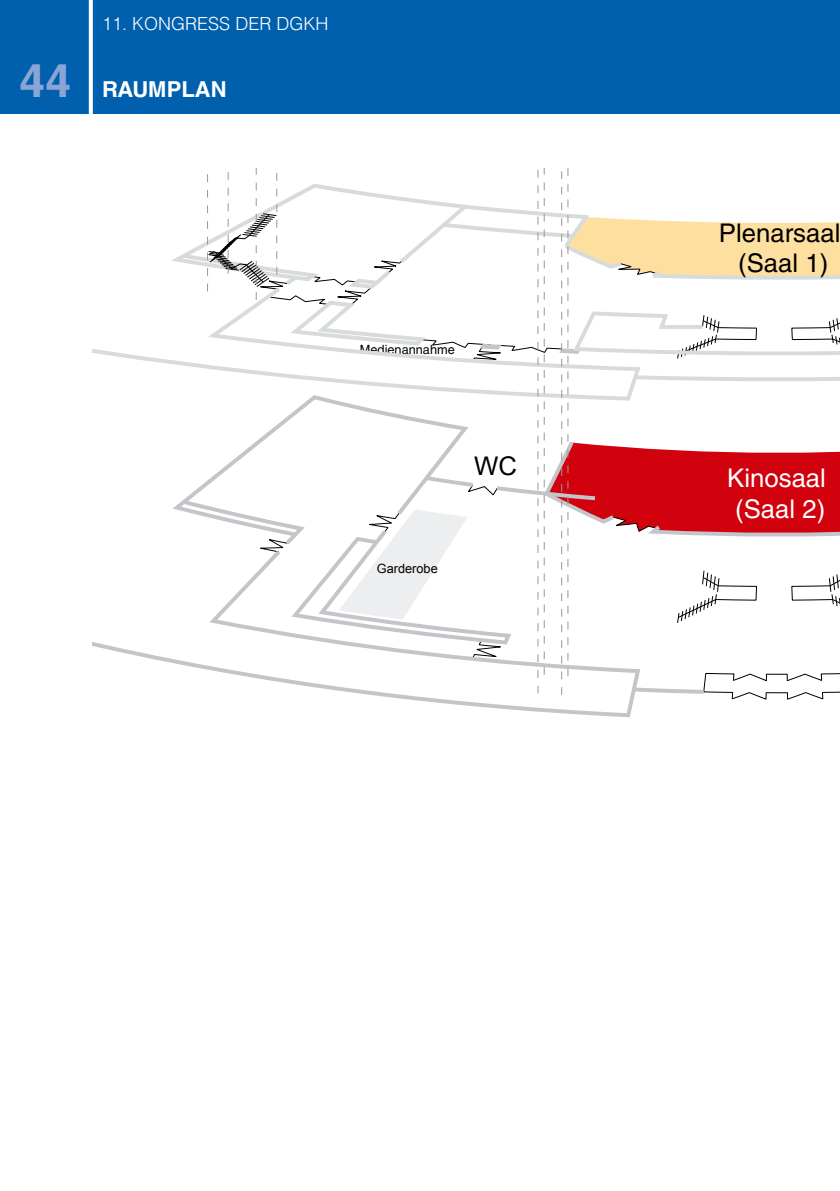
<style>
.page{position:relative;width:840px;height:1191px;background:#fff}
.page>*{position:absolute;margin:0;border:0;box-sizing:border-box;transform-origin:0 0}
.t1{font:700 46px "Helvetica LT Std";color:#8aa5d5}
.t2{font:25.8px/30.8px "Helvetica";color:#000;text-align:center}
.t3{font:25.8px/30.8px "Helvetica";color:#fff;text-align:center}
.t4{font:25.8px "Arial";color:#000}
.t5{font:700 22px "Helvetica LT Std";color:#fff}
.t6{font:300 18px "Helvetica LT Std";color:#fff}
.t7{font:12.8px "Helvetica";color:#000}
.t8{font:12.8px "Arial";color:#000}
</style>
<div class="page">
<hr style="left:839px;top:0;width:1px;height:114px;background:#0060ae">
<div style="left:0;top:0;width:839px;height:114px;background:#0060ae"></div>
<svg style="left:89px;top:0;width:4px;height:114px"></svg>
<svg style="left:92px;top:642px;width:542px;height:76px"></svg>
<svg style="left:92px;top:349px;width:73px;height:14px"></svg>
<svg style="left:165px;top:168px;width:675px;height:532px"></svg>
<h1 class="t1" style="left:20px;top:53px;width:53px">44</h1>
<p class="t6" style="left:102px;top:12px;width:228px">11. KONGRESS der DGKH</p>
<p class="t5" style="left:102px;top:76px;width:126px">RAUMPLAN</p>
<p class="t7" style="left:359px;top:342px;width:96px">Medienannahme</p>
<p class="t8" style="left:376px;top:560px;width:62px">Garderobe</p>
<h2 class="t4" style="left:474px;top:449px;width:44px">WC</h2>
<h2 class="t2" style="left:718px;top:217px;width:123px">Plenarsaal (Saal 1)</h2>
<h2 class="t3" style="left:726px;top:463px;width:100px">Kinosaal (Saal 2)</h2>
</div>
